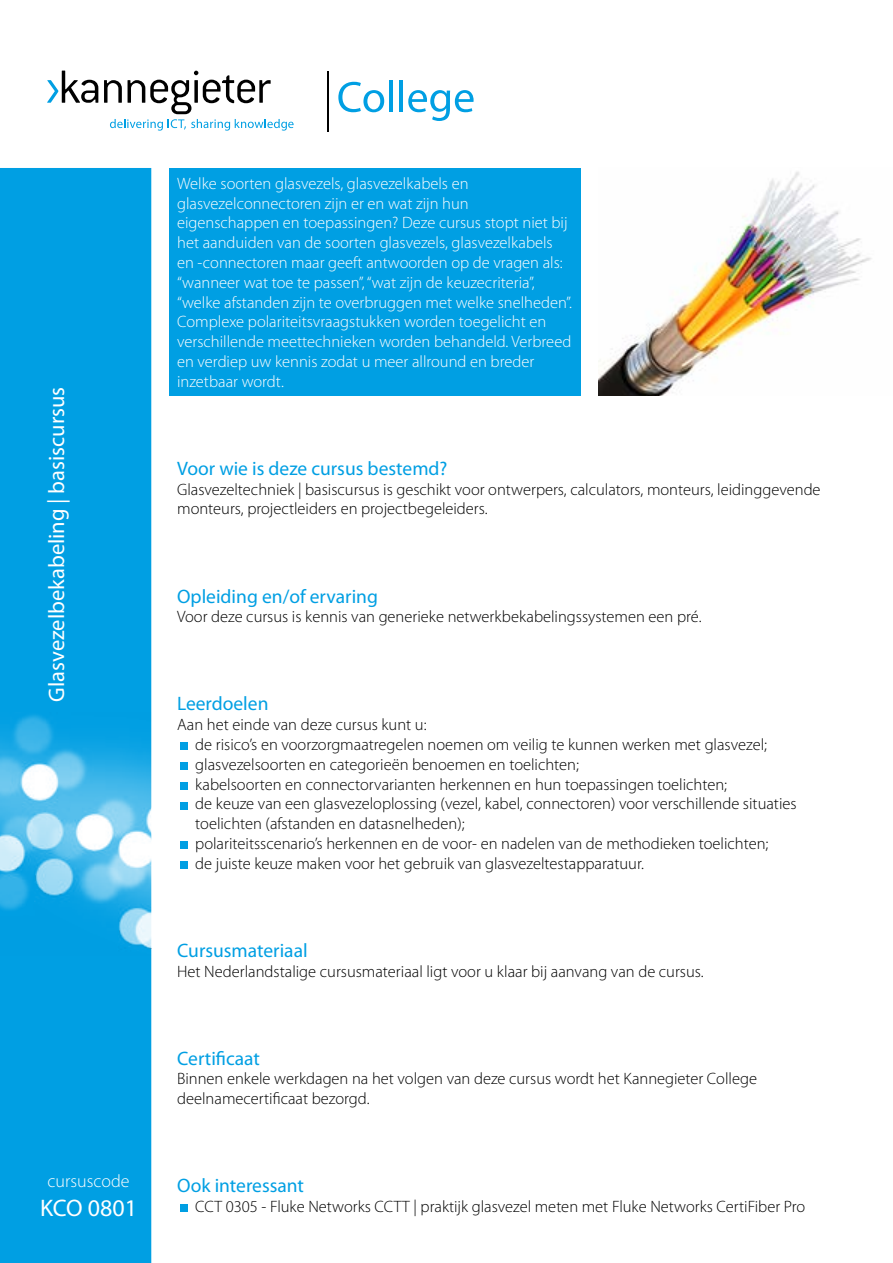
<style>
.page{position:relative;width:893px;height:1263px;background:#fff}
.page>*{position:absolute;margin:0;border:0;box-sizing:border-box;transform-origin:0 0}
.t1{font:24px "Myriad Pro";color:#fff}
.t2{font:22.5px "Myriad Pro";color:#fff}
.t3{font:19.5px "Myriad Pro";color:#009fe3}
.t4{font:300 18px "Myriad Pro";color:#fff}
.t5{font:300 16.5px/19.8px "Myriad Pro";color:#000}
.t6{font:300 16.5px/19.8px "Myriad Pro";color:#fff}
</style>
<div class="page">
<div style="left:0;top:168px;width:151px;height:1095px;background:#009fe3"></div>
<img style="left:0;top:712px;width:152px;height:244px">
<div style="left:181px;top:743px;width:7px;height:7px;background:#009fe3"></div>
<div style="left:181px;top:762px;width:7px;height:8px;background:#009fe3"></div>
<div style="left:181px;top:782px;width:7px;height:7px;background:#009fe3"></div>
<div style="left:181px;top:802px;width:7px;height:7px;background:#009fe3"></div>
<div style="left:181px;top:842px;width:7px;height:7px;background:#009fe3"></div>
<div style="left:181px;top:861px;width:7px;height:8px;background:#009fe3"></div>
<div style="left:169px;top:168px;width:411px;height:227px;background:#009fe3"></div>
<img style="left:598px;top:172px;width:274px;height:223px">
<div style="left:181px;top:1205px;width:7px;height:7px;background:#009fe3"></div>
<svg style="left:104px;top:71px;width:190px;height:60px"></svg>
<svg style="left:48px;top:71px;width:50px;height:32px"></svg>
<hr style="left:327px;top:71px;width:2px;height:60px;background:#000">
<svg style="left:338px;top:82px;width:46px;height:30px"></svg>
<hr style="left:389px;top:81px;width:4px;height:31px;background:#009fe3">
<hr style="left:399px;top:81px;width:4px;height:31px;background:#009fe3">
<svg style="left:408px;top:90px;width:65px;height:31px"></svg>
<h2 class="t2" style="left:43px;top:702px;width:316px;rotate:-90deg">Glasvezelbekabeling | basiscursus</h2>
<p class="t4" style="left:48px;top:1171px;width:84px">cursuscode</p>
<h1 class="t1" style="left:40px;top:1193px;width:98px">KCO 0801</h1>
<p class="t6" style="left:177px;top:174px;width:396px">Welke soorten glasvezels, glasvezelkabels en glasvezelconnectoren zijn er en wat zijn hun eigenschappen en toepassingen? Deze cursus stopt niet bij het aanduiden van de soorten glasvezels, glasvezelkabels en -connectoren maar geeft antwoorden op de vragen als: “wanneer wat toe te passen”, “wat zijn de keuzecriteria”, “welke afstanden zijn te overbruggen met welke snelheden”.<br>Complexe polariteitsvraagstukken worden toegelicht en verschillende meettechnieken worden behandeld. Verbreed en verdiep uw kennis zodat u meer allround en breder inzetbaar wordt.</p>
<p class="t3" style="left:177px;top:456px;width:272px">Voor wie is deze cursus bestemd?</p>
<p class="t5" style="left:177px;top:480px;width:645px">Glasvezeltechniek | basiscursus is geschikt voor ontwerpers, calculators, monteurs, leidinggevende monteurs, projectleiders en projectbegeleiders.</p>
<p class="t3" style="left:177px;top:584px;width:202px">Opleiding en/of ervaring</p>
<p class="t5" style="left:177px;top:607px;width:526px">Voor deze cursus is kennis van generieke netwerkbekabelingssystemen een pré.</p>
<p class="t3" style="left:177px;top:692px;width:93px">Leerdoelen</p>
<p class="t5" style="left:195px;top:715px;width:603px;text-indent:-18px">Aan het einde van deze cursus kunt u:<br>de risico’s en voorzorgmaatregelen noemen om veilig te kunnen werken met glasvezel; glasvezelsoorten en categorieën benoemen en toelichten;<br>kabelsoorten en connectorvarianten herkennen en hun toepassingen toelichten;<br>de keuze van een glasvezeloplossing (vezel, kabel, connectoren) voor verschillende situaties toelichten (afstanden en datasnelheden);<br>polariteitsscenario’s herkennen en de voor- en nadelen van de methodieken toelichten;<br>de juiste keuze maken voor het gebruik van glasvezeltestapparatuur.</p>
<p class="t3" style="left:177px;top:938px;width:132px">Cursusmateriaal</p>
<p class="t5" style="left:177px;top:961px;width:528px">Het Nederlandstalige cursusmateriaal ligt voor u klaar bij aanvang van de cursus.</p>
<p class="t3" style="left:177px;top:1046px;width:84px">Certificaat</p>
<p class="t5" style="left:177px;top:1069px;width:581px">Binnen enkele werkdagen na het volgen van deze cursus wordt het Kannegieter College deelnamecertificaat bezorgd.</p>
<p class="t3" style="left:177px;top:1173px;width:128px">Ook interessant</p>
<p class="t5" style="left:195px;top:1197px;width:611px">CCT 0305 - Fluke Networks CCTT | praktijk glasvezel meten met Fluke Networks CertiFiber Pro</p>
</div>
